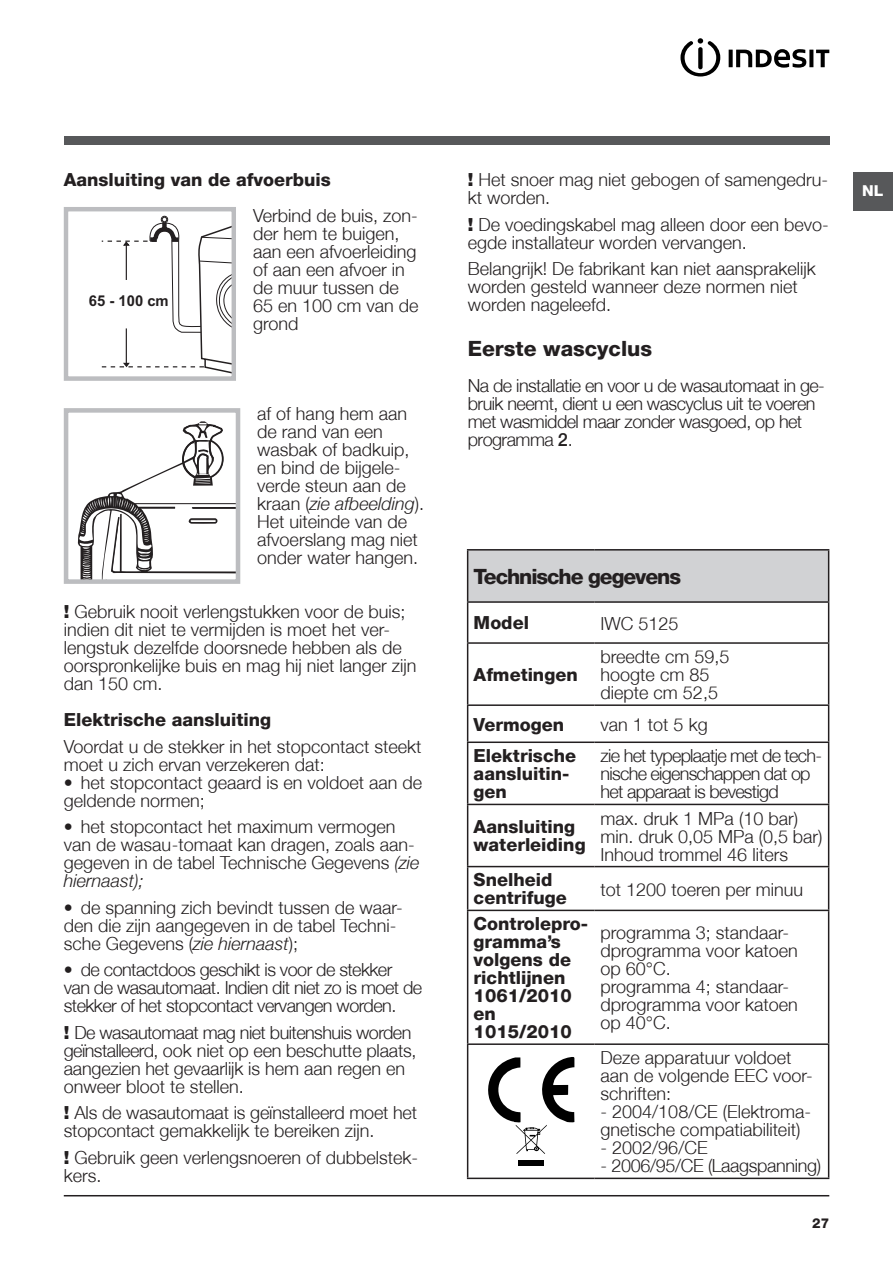
<style>
.page{position:relative;width:893px;height:1263px;background:#fff}
.page>*{position:absolute;margin:0;border:0;box-sizing:border-box;transform-origin:0 0}
.t1{font:800 21px "Helvetica Neue";letter-spacing:-.05em;color:#231f20}
.t2{font:800 21px "Helvetica Neue";color:#231f20}
.t3{font:300 18px/18px "Helvetica Neue";color:#231f20}
.t4{font:300 18px/18px "Helvetica Neue";letter-spacing:-.03em;color:#231f20}
.t5{font:800 18px/18px "Helvetica Neue";color:#231f20}
.t6{font:300 18px/18px "Helvetica Neue";letter-spacing:-.04em;color:#231f20}
.t7{font:300 18px "Helvetica Neue";letter-spacing:-.02em;color:#231f20}
.t8{font:700 15px "Arial";color:#231f20}
.t9{font:800 15px "Helvetica Neue";color:#fff;scale:1.05 1}
.t10{font:800 13.5px "Helvetica Neue";color:#231f20}
.s1{font-style:italic}
.s2{font-weight:900}
.s3{font-weight:500}
</style>
<div class="page">
<hr style="left:64px;top:1195px;width:765px;height:1px;background:#231f20">
<div style="left:64px;top:136px;width:765px;height:9px;background:#57585a"></div>
<svg style="left:680px;top:38px;width:40px;height:38px"></svg>
<svg style="left:729px;top:50px;width:4px;height:17px"></svg>
<svg style="left:736px;top:49px;width:70px;height:19px"></svg>
<svg style="left:809px;top:50px;width:4px;height:17px"></svg>
<svg style="left:816px;top:50px;width:13px;height:17px"></svg>
<div style="left:853px;top:172px;width:40px;height:38px;background:#57585a"></div>
<div style="left:162px;top:216px;width:6px;height:7px;background:#797677;border-radius:50%"></div>
<div style="left:161px;top:216px;width:7px;height:7px;border:1px solid #231f20;border-radius:50%"></div>
<svg style="left:101px;top:217px;width:130px;height:157px"></svg>
<div style="left:64px;top:207px;width:172px;height:174px;border:4px solid #bcbdc0"></div>
<div style="left:64px;top:408px;width:176px;height:176px;border:5px solid #bcbdc0"></div>
<svg style="left:76px;top:421px;width:162px;height:161px"></svg>
<div style="left:468px;top:550px;width:361px;height:52px;background:#d1d2d4"></div>
<hr style="left:467px;top:549px;width:128px;height:2px;background:#231f20">
<hr style="left:467px;top:551px;width:1px;height:50px;background:#231f20">
<hr style="left:595px;top:549px;width:234px;height:2px;background:#231f20">
<hr style="left:828px;top:551px;width:1px;height:50px;background:#231f20">
<hr style="left:595px;top:601px;width:234px;height:2px;background:#231f20">
<hr style="left:828px;top:603px;width:1px;height:39px;background:#231f20">
<hr style="left:467px;top:601px;width:128px;height:2px;background:#231f20">
<hr style="left:467px;top:603px;width:1px;height:39px;background:#231f20">
<hr style="left:467px;top:642px;width:128px;height:2px;background:#231f20">
<hr style="left:467px;top:644px;width:1px;height:60px;background:#231f20">
<hr style="left:595px;top:642px;width:234px;height:2px;background:#231f20">
<hr style="left:828px;top:644px;width:1px;height:60px;background:#231f20">
<hr style="left:467px;top:704px;width:128px;height:2px;background:#231f20">
<hr style="left:467px;top:706px;width:1px;height:35px;background:#231f20">
<hr style="left:595px;top:704px;width:234px;height:2px;background:#231f20">
<hr style="left:828px;top:706px;width:1px;height:35px;background:#231f20">
<hr style="left:467px;top:741px;width:128px;height:2px;background:#231f20">
<hr style="left:467px;top:743px;width:1px;height:61px;background:#231f20">
<hr style="left:595px;top:741px;width:234px;height:2px;background:#231f20">
<hr style="left:828px;top:743px;width:1px;height:61px;background:#231f20">
<hr style="left:467px;top:804px;width:128px;height:1px;background:#231f20">
<hr style="left:467px;top:805px;width:1px;height:61px;background:#231f20">
<hr style="left:595px;top:804px;width:234px;height:1px;background:#231f20">
<hr style="left:828px;top:805px;width:1px;height:61px;background:#231f20">
<hr style="left:467px;top:866px;width:128px;height:1px;background:#231f20">
<hr style="left:467px;top:867px;width:1px;height:43px;background:#231f20">
<hr style="left:595px;top:866px;width:234px;height:1px;background:#231f20">
<hr style="left:828px;top:867px;width:1px;height:43px;background:#231f20">
<hr style="left:467px;top:910px;width:128px;height:1px;background:#231f20">
<hr style="left:467px;top:911px;width:1px;height:132px;background:#231f20">
<hr style="left:595px;top:910px;width:234px;height:1px;background:#231f20">
<hr style="left:828px;top:911px;width:1px;height:132px;background:#231f20">
<hr style="left:467px;top:1043px;width:128px;height:2px;background:#231f20">
<hr style="left:467px;top:1045px;width:1px;height:132px;background:#231f20">
<hr style="left:595px;top:1043px;width:234px;height:2px;background:#231f20">
<hr style="left:828px;top:1045px;width:1px;height:132px;background:#231f20">
<hr style="left:467px;top:1177px;width:128px;height:2px;background:#231f20">
<hr style="left:595px;top:1177px;width:234px;height:2px;background:#231f20">
<div style="left:518px;top:1160px;width:26px;height:6px;background:#000"></div>
<svg style="left:488px;top:1057px;width:86px;height:97px"></svg>
<p class="t5" style="left:64px;top:171px;width:269px">Aansluiting van de afvoerbuis</p>
<p class="t3" style="left:253px;top:206px;width:167px">Verbind de buis, zon&shy;der hem te buigen, aan een afvoerleiding of aan een afvoer in de muur tussen de<br>65 en 100 cm van de grond</p>
<p class="t8" style="left:89px;top:290px;width:81px">65 - 100 cm</p>
<p class="t3" style="left:257px;top:404px;width:168px">af of hang hem aan de rand van een wasbak of badkuip, en bind de bijgele&shy;verde steun aan de kraan (<span class="s1">zie afbeelding</span>).<br>Het uiteinde van de afvoerslang mag niet onder water hangen.</p>
<p class="t3" style="left:64px;top:602px;width:354px"><span class="s2">!</span> Gebruik nooit verlengstukken voor de buis; indien dit niet te vermijden is moet het ver&shy;lengstuk dezelfde doorsnede hebben als de oorspronkelijke buis en mag hij niet langer zijn dan 150 cm.</p>
<p class="t5" style="left:64px;top:711px;width:209px">Elektrische aansluiting</p>
<p class="t3" style="left:64px;top:737px;width:359px">Voordat u de stekker in het stopcontact steekt moet u zich ervan verzekeren dat:</p>
<p class="t3" style="left:64px;top:773px;width:360px">• het stopcontact geaard is en voldoet aan de geldende normen;</p>
<p class="t3" style="left:64px;top:817px;width:357px">• het stopcontact het maximum vermogen van de wasau-tomaat kan dragen, zoals aan&shy;gegeven in de tabel Technische Gegevens <span class="s1">(zie hiernaast);</span></p>
<p class="t3" style="left:64px;top:898px;width:341px">• de spanning zich bevindt tussen de waar&shy;den die zijn aangegeven in de tabel Techni&shy;sche Gegevens (<span class="s1">zie hiernaast</span>);</p>
<p class="t4" style="left:64px;top:960px;width:360px">• de contactdoos geschikt is voor de stekker van de wasautomaat. Indien dit niet zo is moet de stekker of het stopcontact vervangen worden.</p>
<p class="t3" style="left:64px;top:1023px;width:354px"><span class="s2">!</span> De wasautomaat mag niet buitenshuis worden geïnstalleerd, ook niet op een beschutte plaats, aangezien het gevaarlijk is hem aan regen en onweer bloot te stellen.</p>
<p class="t3" style="left:64px;top:1103px;width:355px"><span class="s2">!</span> Als de wasautomaat is geïnstalleerd moet het stopcontact gemakkelijk te bereiken zijn.</p>
<p class="t3" style="left:64px;top:1148px;width:356px"><span class="s2">!</span> Gebruik geen verlengsnoeren of dubbelstek&shy;kers.</p>
<p class="t3" style="left:468px;top:171px;width:362px"><span class="s2">!</span> Het snoer mag niet gebogen of samengedru&shy;kt worden.</p>
<p class="t3" style="left:468px;top:215px;width:363px"><span class="s2">!</span> De voedingskabel mag alleen door een bevo&shy;egde installateur worden vervangen.</p>
<p class="t3" style="left:468px;top:260px;width:350px">Belangrijk! De fabrikant kan niet aansprakelijk worden gesteld wanneer deze normen niet worden nageleefd.</p>
<p class="t2" style="left:468px;top:336px;width:186px">Eerste wascyclus</p>
<p class="t4" style="left:468px;top:376px;width:359px">Na de installatie en voor u de wasautomaat in ge&shy;bruik neemt, dient u een wascyclus uit te voeren met wasmiddel maar zonder wasgoed, op het programma <span class="s3">2</span>.</p>
<p class="t9" style="left:862px;top:182px;width:22px">NL</p>
<p class="t1" style="left:474px;top:564px;width:209px">Technische gegevens</p>
<p class="t5" style="left:474px;top:614px;width:57px">Model</p>
<p class="t3" style="left:601px;top:614px;width:80px">IWC 5125</p>
<p class="t5" style="left:474px;top:665px;width:106px">Afmetingen</p>
<p class="t3" style="left:601px;top:647px;width:130px">breedte cm 59,5 hoogte cm 85 diepte cm 52,5</p>
<p class="t5" style="left:474px;top:715px;width:92px">Vermogen</p>
<p class="t3" style="left:601px;top:715px;width:109px">van 1 tot 5 kg</p>
<p class="t5" style="left:474px;top:747px;width:104px">Elektrische aansluitin&shy;gen</p>
<p class="t6" style="left:601px;top:747px;width:223px">zie het typeplaatje met de tech&shy;nische eigenschappen dat op het apparaat is bevestigd</p>
<p class="t5" style="left:474px;top:818px;width:113px">Aansluiting waterleiding</p>
<p class="t3" style="left:601px;top:809px;width:224px">max. druk 1 MPa (10 bar) min. druk 0,05 MPa (0,5 bar)<br>Inhoud trommel 46 liters</p>
<p class="t5" style="left:474px;top:871px;width:95px">Snelheid centrifuge</p>
<p class="t3" style="left:601px;top:880px;width:204px">tot 1200 toeren per minuu</p>
<p class="t5" style="left:474px;top:915px;width:116px">Controlepro&shy;gramma’s volgens de richtlijnen<br>1061/2010 en<br>1015/2010</p>
<p class="t3" style="left:601px;top:923px;width:199px">programma 3; standaar&shy;dprogramma voor katoen op 60°C.<br>programma 4; standaar&shy;dprogramma voor katoen op 40°C.</p>
<p class="t3" style="left:601px;top:1048px;width:214px">Deze apparatuur voldoet aan de volgende EEC voor&shy;schriften:</p>
<p class="t3" style="left:601px;top:1102px;width:212px">- 2004/108/CE (Elektroma&shy;gnetische compatiabiliteit)</p>
<p class="t3" style="left:601px;top:1138px;width:109px">- 2002/96/CE</p>
<p class="t7" style="left:601px;top:1155px;width:222px">- 2006/95/CE (Laagspanning)</p>
<p class="t10" style="left:812px;top:1215px;width:19px">27</p>
</div>
